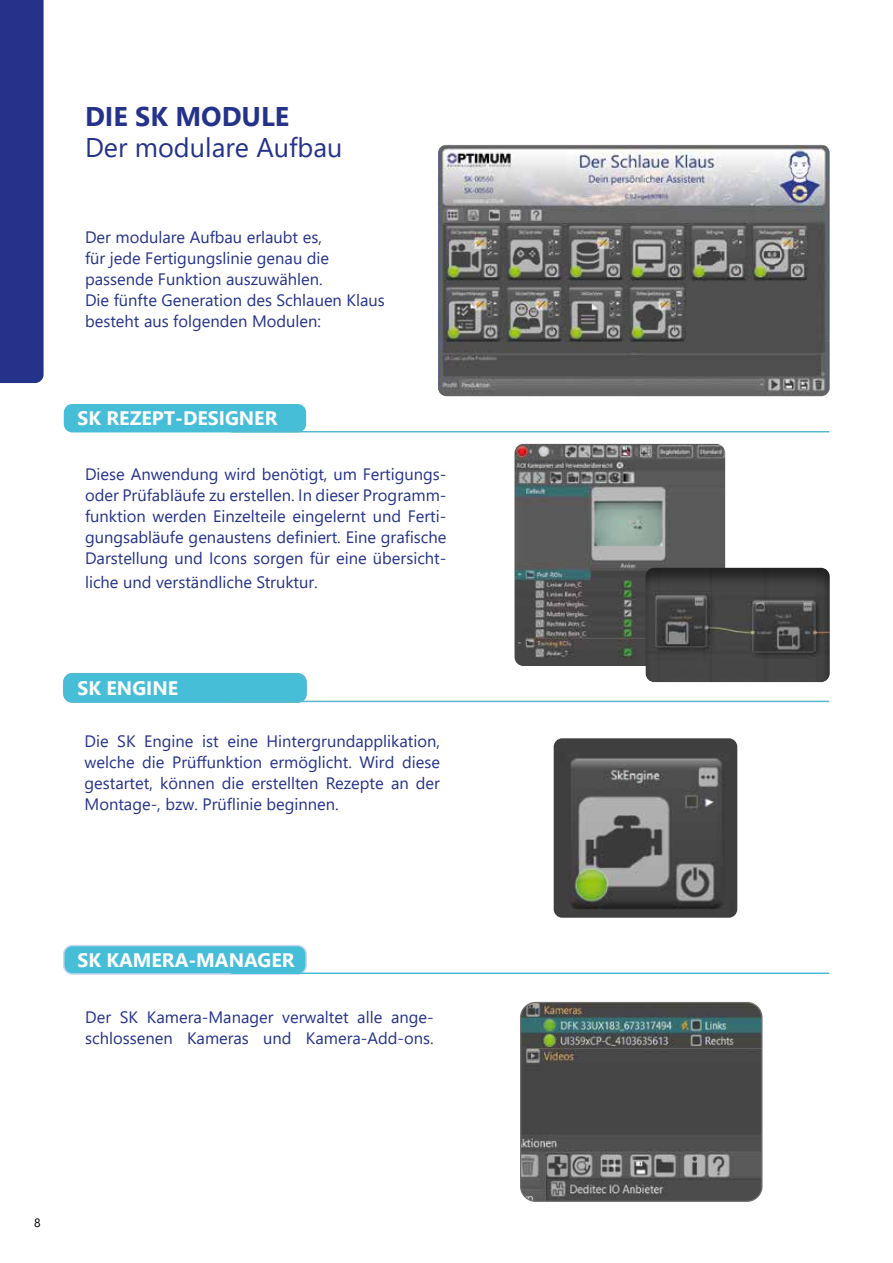
<style>
.page{position:relative;width:893px;height:1263px;background:#fff}
.page>*{position:absolute;margin:0;border:0;box-sizing:border-box;transform-origin:0 0}
.t1{font:27px "Segoe UI";color:#25328a}
.t2{font:700 27px "Segoe UI";color:#25328a}
.t3{font:700 19.5px "Segoe UI";color:#fff}
.t4{font:16.5px/21px "Segoe UI";color:#25328a;text-align:justify}
.t5{font:12px "Segoe UI";color:#000}
</style>
<div class="page">
<img style="left:514px;top:444px;width:211px;height:222px">
<div style="left:643px;top:565px;width:188px;height:118px;background:#000;opacity:.51"></div>
<div style="left:64px;top:404px;width:242px;height:28px;background:#47bed7;border-radius:9px"></div>
<hr style="left:231px;top:431px;width:598px;height:1px;background:#53b9cf">
<img style="left:522px;top:1002px;width:240px;height:198px">
<div style="left:520px;top:1002px;width:242px;height:200px;border:1px solid #6f6f6e;border-radius:15px"></div>
<div style="left:64px;top:945px;width:242px;height:29px;background:#47bed7;border-radius:9px"></div>
<div style="left:63px;top:945px;width:244px;height:30px;border:2px solid #cad7ef;border-radius:9px"></div>
<hr style="left:231px;top:972px;width:598px;height:2px;background:#47bed7">
<img style="left:438px;top:145px;width:391px;height:251px">
<div style="left:64px;top:674px;width:242px;height:28px;background:#47bed7;border-radius:9px"></div>
<div style="left:63px;top:673px;width:244px;height:30px;border:2px solid #53b9cf;border-radius:9px"></div>
<img style="left:554px;top:738px;width:183px;height:180px">
<hr style="left:231px;top:701px;width:598px;height:1px;background:#53b9cf">
<div style="left:0;top:0;width:44px;height:383px;background:#25328a"></div>
<h1 class="t2" style="left:85px;top:91px;width:206px">DIE SK MODULE</h1>
<h1 class="t1" style="left:85px;top:122px;width:259px">Der modulare Aufbau</h1>
<p class="t4" style="left:85px;top:225px;width:301px;text-align:left">Der modulare Aufbau erlaubt es,<br>für jede Fertigungslinie genau die passende Funktion auszuwählen.<br>Die fünfte Generation des Schlauen Klaus besteht aus folgenden Modulen:</p>
<p class="t3" style="left:78px;top:399px;width:201px">SK REZEPT-DESIGNER</p>
<p class="t4" style="left:85px;top:462px;width:363px">Diese Anwendung wird benötigt, um Fertigungs&shy;oder Prüfabläufe zu erstellen. In dieser Programm&shy;funktion werden Einzelteile eingelernt und Ferti&shy;gungsabläufe genaustens definiert. Eine grafische Darstellung und Icons sorgen für eine übersicht-</p>
<p class="t4" style="left:85px;top:570px;width:234px">liche und verständliche Struktur.</p>
<p class="t3" style="left:78px;top:670px;width:102px">SK ENGINE</p>
<p class="t4" style="left:85px;top:729px;width:357px">Die SK Engine ist eine Hintergrundapplikation, welche die Prüffunktion ermöglicht. Wird diese gestartet, können die erstellten Rezepte an der Montage-, bzw. Prüflinie beginnen.</p>
<p class="t3" style="left:78px;top:941px;width:218px">SK KAMERA-MANAGER</p>
<p class="t4" style="left:85px;top:1005px;width:350px">Der SK Kamera-Manager verwaltet alle ange&shy;schlossenen Kameras und Kamera-Add-ons.</p>
<p class="t5" style="left:34px;top:1211px;width:8px">8</p>
</div>
